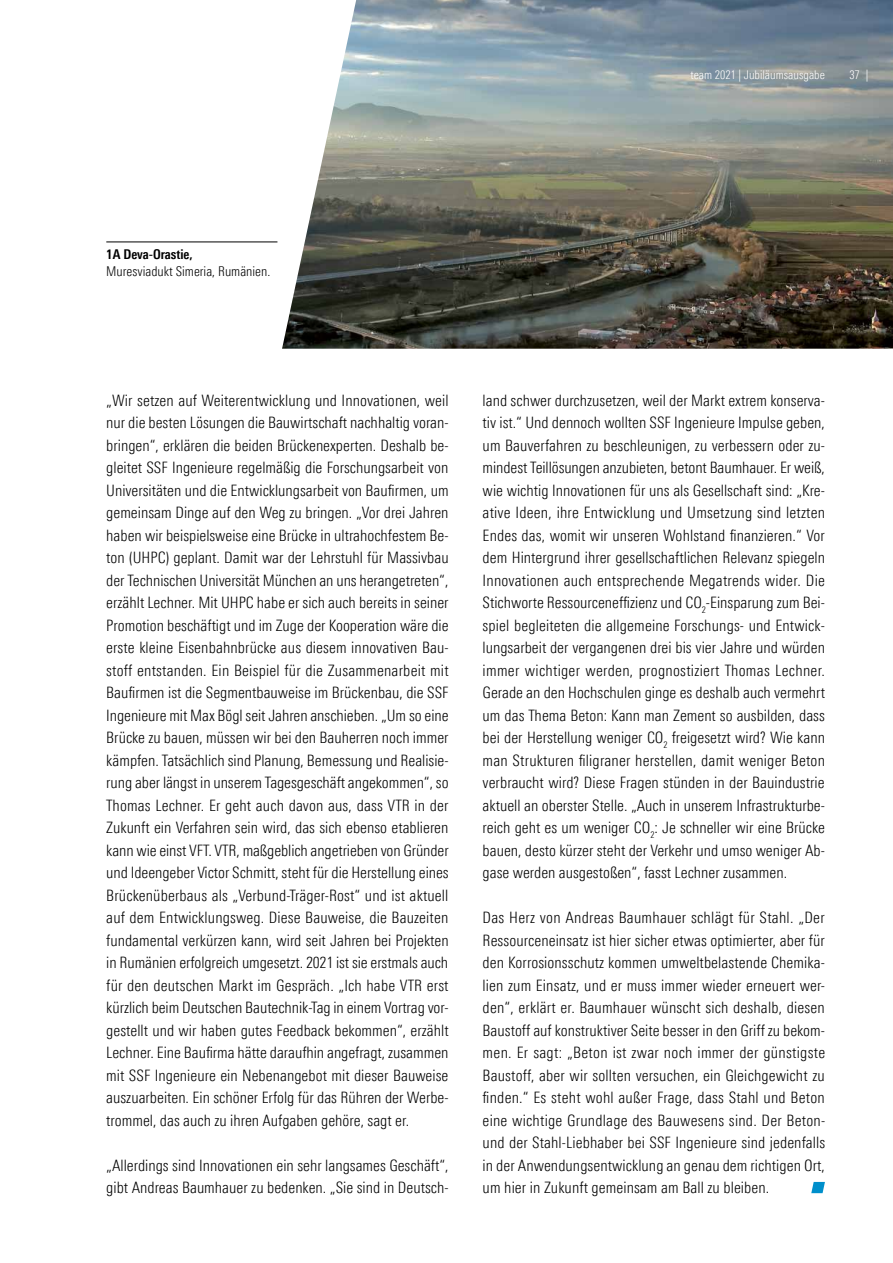
<style>
.page{position:relative;width:893px;height:1263px;background:#fff}
.page>*{position:absolute;margin:0;border:0;box-sizing:border-box;transform-origin:0 0}
.t1{font:300 15.75px/22.5px "Linotype Univers 320 Cn";color:#000;text-align:justify}
.t2{font:300 13.5px "Linotype Univers 320 Cn";color:#000}
.t3{font:700 13.5px "Linotype Univers 620 Cn";color:#000}
.t4{font:300 12px "Linotype Univers 320 Cn";color:#fff}
</style>
<div class="page">
<svg style="left:811px;top:1182px;width:14px;height:11px"></svg>
<img style="left:282px;top:0;width:611px;height:349px">
<hr style="left:106px;top:242px;width:171px;height:1px;background:#000">
<p class="t4" style="left:690px;top:68px;width:136px">team 2021 | Jubiläumsausgabe</p>
<p class="t4" style="left:849px;top:68px;width:21px">37 |</p>
<p class="t3" style="left:106px;top:246px;width:88px">1A Deva-Orastie,</p>
<p class="t2" style="left:106px;top:264px;width:164px">Muresviadukt Simeria, Rumänien.</p>
<p class="t1" style="left:106px;top:389px;width:344px">„Wir setzen auf Weiterentwicklung und Innovationen, weil nur die besten Lösungen die Bauwirtschaft nachhaltig voran&shy;bringen“, erklären die beiden Brückenexperten. Deshalb be&shy;gleitet SSF Ingenieure regelmäßig die Forschungsarbeit von Universitäten und die Entwicklungsarbeit von Baufirmen, um gemeinsam Dinge auf den Weg zu bringen. „Vor drei Jahren haben wir beispielsweise eine Brücke in ultrahochfestem Be&shy;ton (UHPC) geplant. Damit war der Lehrstuhl für Massivbau der Technischen Universität München an uns herangetreten“, erzählt Lechner. Mit UHPC habe er sich auch bereits in seiner Promotion beschäftigt und im Zuge der Kooperation wäre die erste kleine Eisenbahnbrücke aus diesem innovativen Bau&shy;stoff entstanden. Ein Beispiel für die Zusammenarbeit mit Baufirmen ist die Segmentbauweise im Brückenbau, die SSF Ingenieure mit Max Bögl seit Jahren anschieben. „Um so eine Brücke zu bauen, müssen wir bei den Bauherren noch immer kämpfen. Tatsächlich sind Planung, Bemessung und Realisie&shy;rung aber längst in unserem Tagesgeschäft angekommen“, so Thomas Lechner. Er geht auch davon aus, dass VTR in der Zukunft ein Verfahren sein wird, das sich ebenso etablieren kann wie einst VFT. VTR, maßgeblich angetrieben von Gründer und Ideengeber Victor Schmitt, steht für die Herstellung eines Brückenüberbaus als „Verbund-Träger-Rost“ und ist aktuell auf dem Entwicklungsweg. Diese Bauweise, die Bauzeiten fundamental verkürzen kann, wird seit Jahren bei Projekten in Rumänien erfolgreich umgesetzt. 2021 ist sie erstmals auch für den deutschen Markt im Gespräch. „Ich habe VTR erst kürzlich beim Deutschen Bautechnik-Tag in einem Vortrag vor&shy;gestellt und wir haben gutes Feedback bekommen“, erzählt Lechner. Eine Baufirma hätte daraufhin angefragt, zusammen mit SSF Ingenieure ein Nebenangebot mit dieser Bauweise auszuarbeiten. Ein schöner Erfolg für das Rühren der Werbe&shy;trommel, das auch zu ihren Aufgaben gehöre, sagt er.</p>
<p class="t1" style="left:106px;top:1154px;width:344px">„Allerdings sind Innovationen ein sehr langsames Geschäft“, gibt Andreas Baumhauer zu bedenken. „Sie sind in Deutsch-</p>
<p class="t1" style="left:483px;top:389px;width:344px;text-align:left">land schwer durchzusetzen, weil der Markt extrem konserva&shy;tiv ist.“ Und dennoch wollten SSF Ingenieure Impulse geben, um Bauverfahren zu beschleunigen, zu verbessern oder zu&shy;mindest Teillösungen anzubieten, betont Baumhauer. Er weiß, wie wichtig Innovationen für uns als Gesellschaft sind: „Kre&shy;ative Ideen, ihre Entwicklung und Umsetzung sind letzten Endes das, womit wir unseren Wohlstand finanzieren.“ Vor dem Hintergrund ihrer gesellschaftlichen Relevanz spiegeln Innovationen auch entsprechende Megatrends wider. Die Stichworte Ressourceneffizienz und CO<sub>2</sub>-Einsparung zum Bei&shy;spiel begleiteten die allgemeine Forschungs- und Entwick&shy;lungsarbeit der vergangenen drei bis vier Jahre und würden immer wichtiger werden, prognostiziert Thomas Lechner.<br>Gerade an den Hochschulen ginge es deshalb auch vermehrt um das Thema Beton: Kann man Zement so ausbilden, dass bei der Herstellung weniger CO<sub>2</sub> freigesetzt wird? Wie kann man Strukturen filigraner herstellen, damit weniger Beton verbraucht wird? Diese Fragen stünden in der Bauindustrie aktuell an oberster Stelle. „Auch in unserem Infrastrukturbe&shy;reich geht es um weniger CO<sub>2</sub>: Je schneller wir eine Brücke bauen, desto kürzer steht der Verkehr und umso weniger Ab&shy;gase werden ausgestoßen“, fasst Lechner zusammen.</p>
<p class="t1" style="left:483px;top:906px;width:344px">Das Herz von Andreas Baumhauer schlägt für Stahl. „Der Ressourceneinsatz ist hier sicher etwas optimierter, aber für den Korrosionsschutz kommen umweltbelastende Chemika&shy;lien zum Einsatz, und er muss immer wieder erneuert wer&shy;den“, erklärt er. Baumhauer wünscht sich deshalb, diesen Baustoff auf konstruktiver Seite besser in den Griff zu bekom&shy;men. Er sagt: „Beton ist zwar noch immer der günstigste Baustoff, aber wir sollten versuchen, ein Gleichgewicht zu finden.“ Es steht wohl außer Frage, dass Stahl und Beton eine wichtige Grundlage des Bauwesens sind. Der Beton&shy;und der Stahl-Liebhaber bei SSF Ingenieure sind jedenfalls in der Anwendungsentwicklung an genau dem richtigen Ort, um hier in Zukunft gemeinsam am Ball zu bleiben.</p>
</div>
